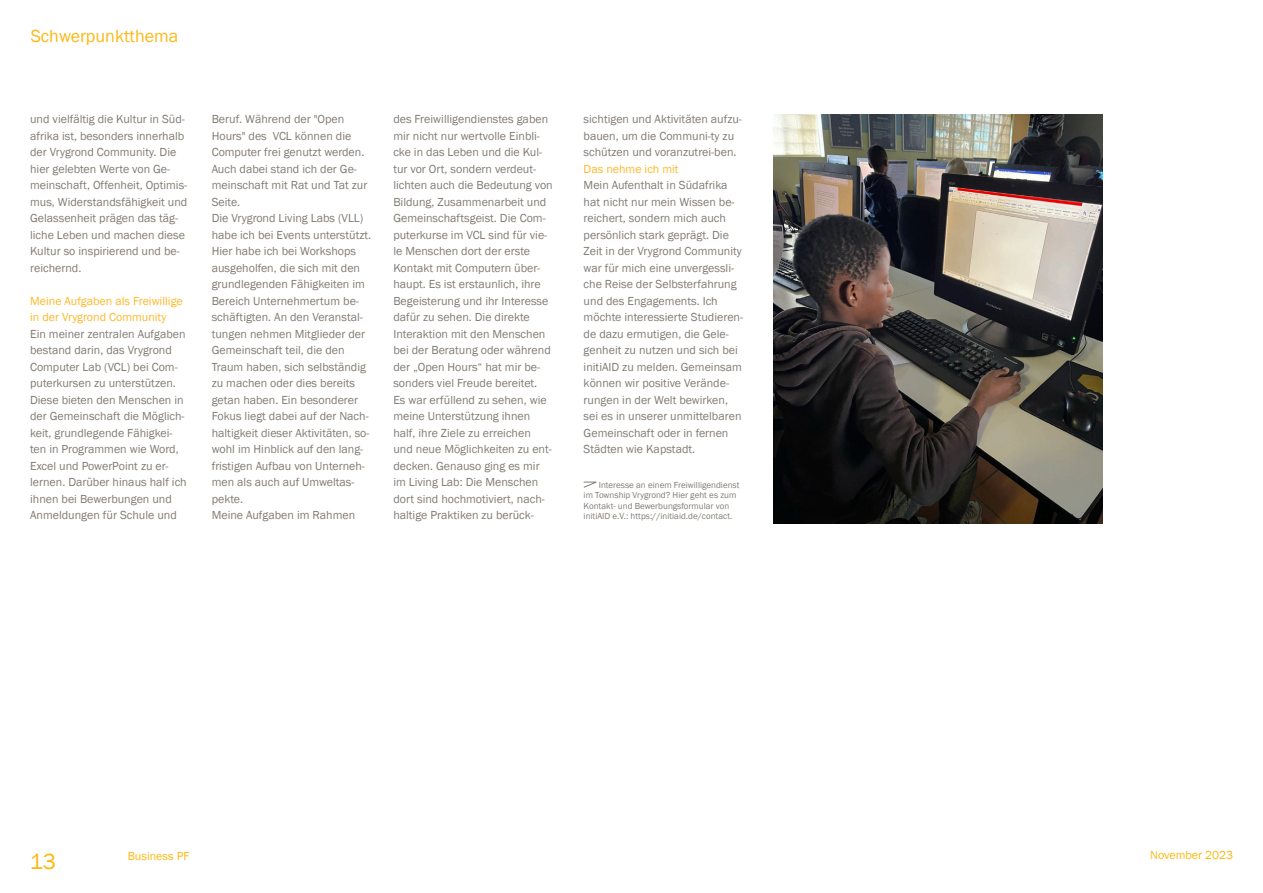
<style>
.page{position:relative;width:1263px;height:893px;background:#fff}
.page>*{position:absolute;margin:0;border:0;box-sizing:border-box;transform-origin:0 0}
.t1{font:22.5px "Franklin Gothic";color:#fcb814}
._15{font:18px "Franklin Gothic";color:#fcb814}
._8_text{font:12px/16.5px "Franklin Gothic";color:#817b75}
._8_text-2{font:12px/16.5px "Franklin Gothic";color:#fdb82a}
.t2{font:12px "Franklin Gothic";color:#fcb814}
._8_text-3{font:9px/10.5px "Franklin Gothic";color:#817b75}
</style>
<div class="page">
<img style="left:774px;top:115px;width:328px;height:408px">
<svg style="left:584px;top:482px;width:12px;height:6px"></svg>
<p class="_15" style="left:31px;top:25px;width:149px">Schwerpunktthema</p>
<p class="_8_text" style="left:30px;top:111px;width:156px">und vielfältig die Kultur in Süd-</p>
<p class="_8_text" style="left:30px;top:128px;width:156px">afrika ist, besonders innerhalb der Vrygrond Community. Die hier gelebten Werte von Ge-</p>
<p class="_8_text" style="left:30px;top:177px;width:159px">meinschaft, Offenheit, Optimis-</p>
<p class="_8_text" style="left:30px;top:194px;width:159px">mus, Widerstandsfähigkeit und<br>Gelassenheit prägen das täg-</p>
<p class="_8_text" style="left:30px;top:227px;width:156px">liche Leben und machen diese<br>Kultur so inspirierend und be-</p>
<p class="_8_text" style="left:30px;top:260px;width:53px">reichernd.</p>
<p class="_8_text-2" style="left:30px;top:293px;width:154px">Meine Aufgaben als Freiwillige in der Vrygrond Community</p>
<p class="_8_text" style="left:30px;top:326px;width:157px">Ein meiner zentralen Aufgaben bestand darin, das Vrygrond<br>Computer Lab (VCL) bei Com-</p>
<p class="_8_text" style="left:30px;top:375px;width:156px">puterkursen zu unterstützen.<br>Diese bieten den Menschen in der Gemeinschaft die Möglich-</p>
<p class="_8_text" style="left:30px;top:425px;width:144px">keit, grundlegende Fähigkei-</p>
<p class="_8_text" style="left:30px;top:441px;width:150px">ten in Programmen wie Word,<br>Excel und PowerPoint zu er-</p>
<p class="_8_text" style="left:30px;top:474px;width:158px">lernen. Darüber hinaus half ich ihnen bei Bewerbungen und<br>Anmeldungen für Schule und</p>
<p class="_8_text" style="left:212px;top:111px;width:154px">Beruf. Während der "Open<br>Hours" des VCL können die<br>Computer frei genutzt werden.<br>Auch dabei stand ich der Ge-</p>
<p class="_8_text" style="left:212px;top:177px;width:157px">meinschaft mit Rat und Tat zur<br>Seite.</p>
<p class="_8_text" style="left:212px;top:210px;width:161px">Die Vrygrond Living Labs (VLL) habe ich bei Events unterstützt.<br>Hier habe ich bei Workshops ausgeholfen, die sich mit den grundlegenden Fähigkeiten im<br>Bereich Unternehmertum be-</p>
<p class="_8_text" style="left:212px;top:309px;width:158px">schäftigten. An den Veranstal&shy;tungen nehmen Mitglieder der<br>Gemeinschaft teil, die den<br>Traum haben, sich selbständig zu machen oder dies bereits getan haben. Ein besonderer<br>Fokus liegt dabei auf der Nach-</p>
<p class="_8_text" style="left:212px;top:425px;width:159px">haltigkeit dieser Aktivitäten, so-</p>
<p class="_8_text" style="left:212px;top:441px;width:153px">wohl im Hinblick auf den lang-</p>
<p class="_8_text" style="left:212px;top:458px;width:155px">fristigen Aufbau von Unterneh&shy;men als auch auf Umweltas&shy;pekte.</p>
<p class="_8_text" style="left:212px;top:507px;width:145px">Meine Aufgaben im Rahmen</p>
<p class="_8_text" style="left:393px;top:111px;width:156px">des Freiwilligendienstes gaben mir nicht nur wertvolle Einbli-</p>
<p class="_8_text" style="left:393px;top:144px;width:150px">cke in das Leben und die Kul-</p>
<p class="_8_text" style="left:393px;top:161px;width:161px">tur vor Ort, sondern verdeut&shy;lichten auch die Bedeutung von<br>Bildung, Zusammenarbeit und<br>Gemeinschaftsgeist. Die Com-</p>
<p class="_8_text" style="left:393px;top:227px;width:155px">puterkurse im VCL sind für vie-</p>
<p class="_8_text" style="left:393px;top:243px;width:148px">le Menschen dort der erste<br>Kontakt mit Computern über-</p>
<p class="_8_text" style="left:393px;top:276px;width:159px">haupt. Es ist erstaunlich, ihre<br>Begeisterung und ihr Interesse dafür zu sehen. Die direkte<br>Interaktion mit den Menschen bei der Beratung oder während der „Open Hours“ hat mir be-</p>
<p class="_8_text" style="left:393px;top:375px;width:145px">sonders viel Freude bereitet.</p>
<p class="_8_text" style="left:393px;top:392px;width:160px">Es war erfüllend zu sehen, wie meine Unterstützung ihnen half, ihre Ziele zu erreichen und neue Möglichkeiten zu ent-</p>
<p class="_8_text" style="left:393px;top:458px;width:153px">decken. Genauso ging es mir im Living Lab: Die Menschen dort sind hochmotiviert, nach-</p>
<p class="_8_text" style="left:393px;top:507px;width:142px">haltige Praktiken zu berück-</p>
<p class="_8_text" style="left:584px;top:111px;width:160px">sichtigen und Aktivitäten aufzu-</p>
<p class="_8_text" style="left:584px;top:128px;width:154px">bauen, um die Communi-ty zu schützen und voranzutrei-ben.</p>
<p class="_8_text-2" style="left:584px;top:161px;width:96px">Das nehme ich mit</p>
<p class="_8_text" style="left:584px;top:177px;width:152px">Mein Aufenthalt in Südafrika hat nicht nur mein Wissen be-</p>
<p class="_8_text" style="left:584px;top:210px;width:161px">reichert, sondern mich auch persönlich stark geprägt. Die<br>Zeit in der Vrygrond Community war für mich eine unvergessli&shy;che Reise der Selbsterfahrung und des Engagements. Ich möchte interessierte Studieren&shy;de dazu ermutigen, die Gele-</p>
<p class="_8_text" style="left:584px;top:342px;width:160px">genheit zu nutzen und sich bei initiAID zu melden. Gemeinsam können wir positive Verände&shy;rungen in der Welt bewirken, sei es in unserer unmittelbaren<br>Gemeinschaft oder in fernen<br>Städten wie Kapstadt.</p>
<p class="_8_text-3" style="left:584px;top:480px;width:157px;text-indent:15px">Interesse an einem Freiwilligendienst im Township Vrygrond? Hier geht es zum Kontakt- und Bewerbungsformular von initiAID e.V.: https://initiaid.de/contact.</p>
<h1 class="t1" style="left:30px;top:847px;width:28px">13</h1>
<p class="t2" style="left:1150px;top:847px;width:84px">November 2023</p>
<p class="t2" style="left:128px;top:849px;width:63px">Business PF</p>
</div>
